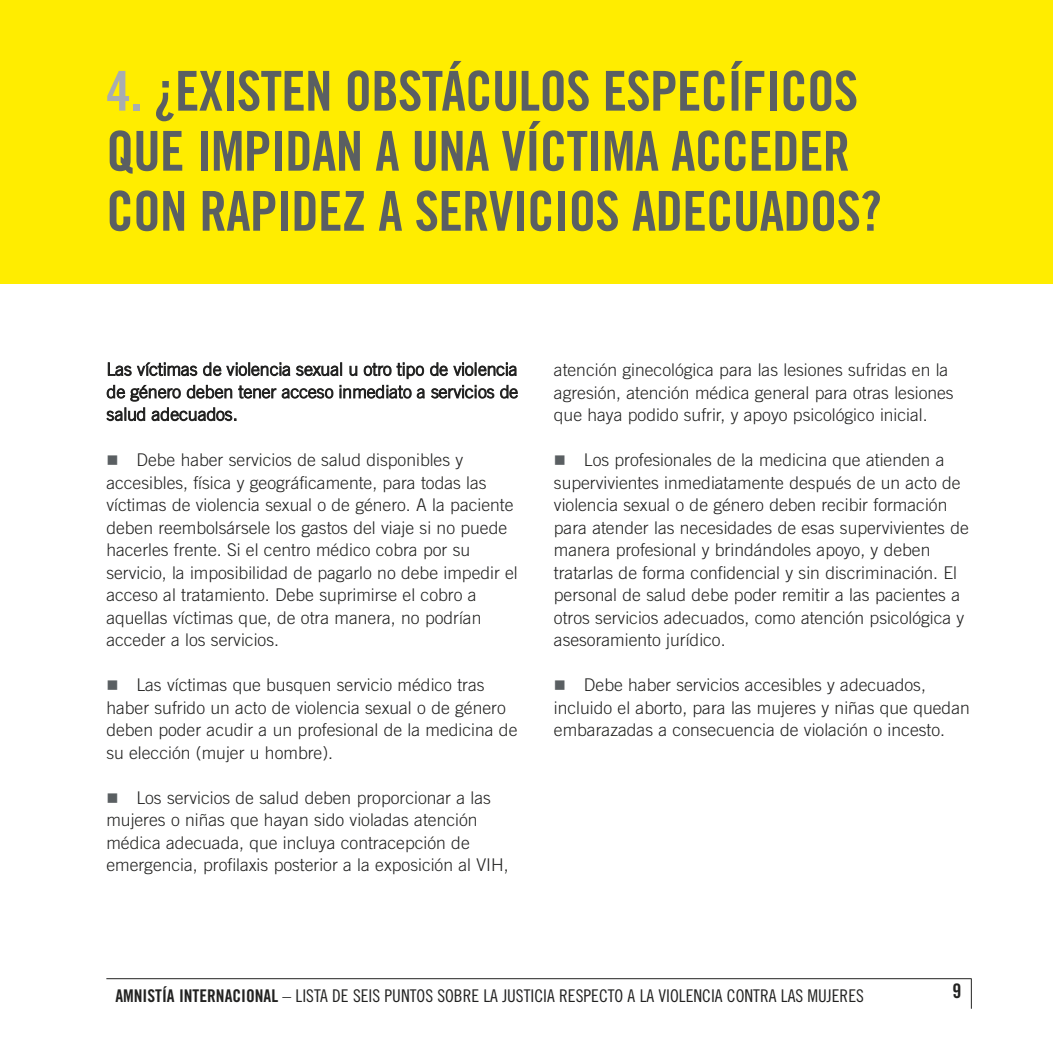
<style>
.page{position:relative;width:1053px;height:1053px;background:#fff}
.page>*{position:absolute;margin:0;border:0;box-sizing:border-box;transform-origin:0 0}
.t1{font:55px/60px "Amnesty Trade Gothic Bd Cn 20";letter-spacing:-.015em;color:#5a5f62}
.t2{font:20px "Amnesty Trade Gothic Bd Cn 20";color:#222221}
.t3{font:300 17.5px/22.5px "Amnesty Trade Gothic";color:#222221}
.t4{font:17.5px "Amnesty Trade Gothic Cn 18";color:#222221}
.s1{color:#a9adb0}
.s2{font-family:"Amnesty Trade Gothic Bd Cn 20"}
</style>
<div class="page">
<div style="left:0;top:0;width:1052px;height:283px;background:#ffed00"></div>
<hr style="left:106px;top:978px;width:865px;height:1px;background:#222221">
<hr style="left:970px;top:978px;width:1px;height:30px;background:#222221">
<h1 class="t1" style="left:106px;top:61px;width:776px"><span class="s1">4.</span> ¿EXISTEN OBSTÁCULOS ESPECÍFICOS<br>QUE IMPIDAN A UNA VÍCTIMA ACCEDER<br>CON RAPIDEZ A SERVICIOS ADECUADOS?</h1>
<p class="t3" style="left:107px;top:358px;width:413px;text-align:justify">Las víctimas de violencia sexual u otro tipo de violencia de género deben tener acceso inmediato a servicios de salud adecuados.</p>
<p class="t3" style="left:106px;top:448px;width:413px;text-indent:30px">Debe haber servicios de salud disponibles y accesibles, física y geográficamente, para todas las víctimas de violencia sexual o de género. A la paciente deben reembolsársele los gastos del viaje si no puede hacerles frente. Si el centro médico cobra por su servicio, la imposibilidad de pagarlo no debe impedir el acceso al tratamiento. Debe suprimirse el cobro a aquellas víctimas que, de otra manera, no podrían acceder a los servicios.</p>
<p class="t3" style="left:106px;top:673px;width:412px;text-indent:30px">Las víctimas que busquen servicio médico tras haber sufrido un acto de violencia sexual o de género deben poder acudir a un profesional de la medicina de su elección (mujer u hombre).</p>
<p class="t3" style="left:106px;top:786px;width:404px;text-indent:30px">Los servicios de salud deben proporcionar a las mujeres o niñas que hayan sido violadas atención médica adecuada, que incluya contracepción de emergencia, profilaxis posterior a la exposición al VIH,</p>
<p class="t3" style="left:554px;top:358px;width:401px">atención ginecológica para las lesiones sufridas en la agresión, atención médica general para otras lesiones que haya podido sufrir, y apoyo psicológico inicial.</p>
<p class="t3" style="left:554px;top:448px;width:416px;text-indent:30px">Los profesionales de la medicina que atienden a supervivientes inmediatamente después de un acto de violencia sexual o de género deben recibir formación para atender las necesidades de esas supervivientes de manera profesional y brindándoles apoyo, y deben tratarlas de forma confidencial y sin discriminación. El personal de salud debe poder remitir a las pacientes a otros servicios adecuados, como atención psicológica y asesoramiento jurídico.</p>
<p class="t3" style="left:554px;top:673px;width:417px;text-indent:30px">Debe haber servicios accesibles y adecuados, incluido el aborto, para las mujeres y niñas que quedan embarazadas a consecuencia de violación o incesto.</p>
<p class="t4" style="left:115px;top:985px;width:750px"><span class="s2">AMNISTÍA INTERNACIONAL</span> – LISTA DE SEIS PUNTOS SOBRE LA JUSTICIA RESPECTO A LA VIOLENCIA CONTRA LAS MUJERES</p>
<p class="t2" style="left:952px;top:978px;width:10px">9</p>
</div>
